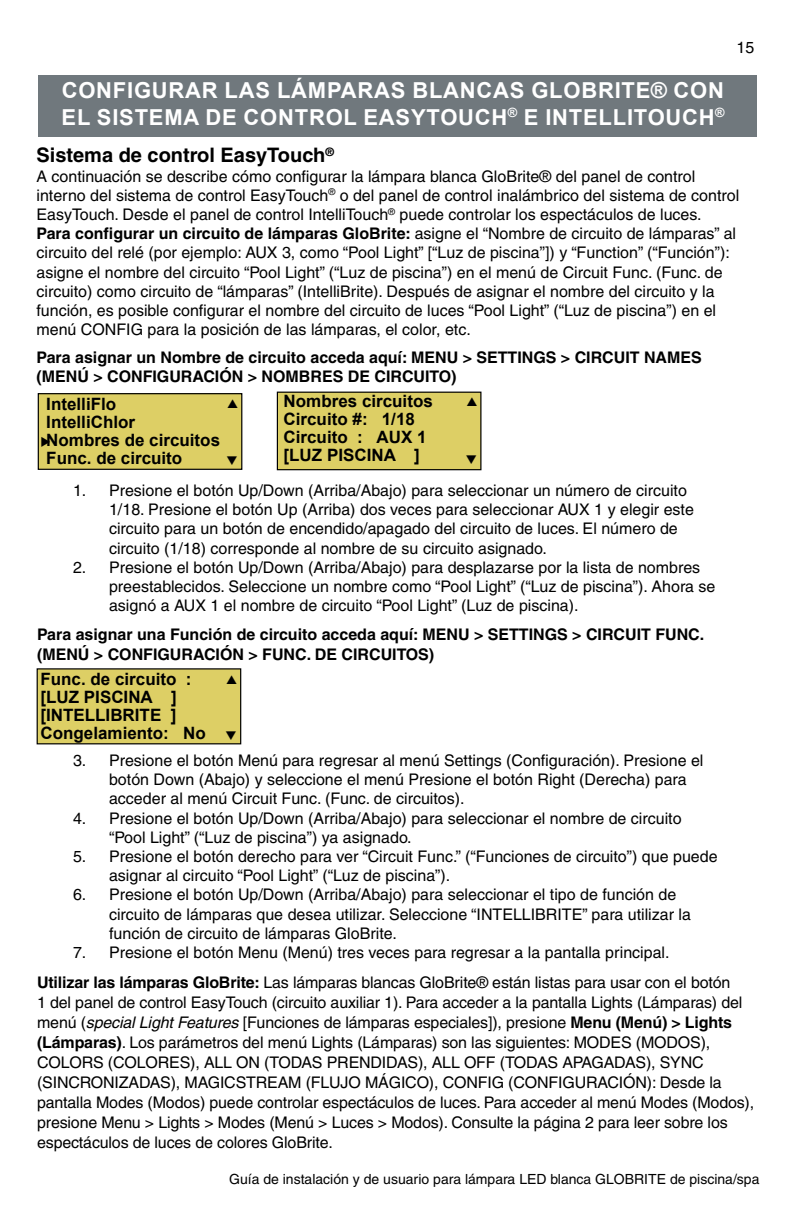
<style>
.page{position:relative;width:792px;height:1224px;background:#fff}
.page>*{position:absolute;margin:0;border:0;box-sizing:border-box;transform-origin:0 0}
.t1{font:700 22px/26.4px "Arial";letter-spacing:.035em;color:#fff}
.t2{font:700 20px "Helvetica";color:#000}
.t3{font:700 17px/18px "Arial";color:#000}
.t4{font:16px/19.2px "Helvetica";color:#000}
.t5{font:700 16px/19.2px "Helvetica";color:#000}
.t6{font:14px "Helvetica";color:#000}
.s1{font-weight:700}
.s2{font-style:italic}
</style>
<div class="page">
<div style="left:38px;top:75px;width:718px;height:62px;background:#70787d"></div>
<div style="left:277px;top:392px;width:204px;height:78px;background:#ddcf65"></div>
<div style="left:277px;top:392px;width:204px;height:78px;border:1px solid #000"></div>
<div style="left:38px;top:394px;width:204px;height:75px;background:#ddcf65"></div>
<div style="left:38px;top:393px;width:204px;height:77px;border:1px solid #000"></div>
<div style="left:37px;top:669px;width:204px;height:75px;background:#ddcf65"></div>
<div style="left:37px;top:668px;width:204px;height:76px;border:1px solid #000"></div>
<p class="t4" style="left:736px;top:38px;width:19px">15</p>
<h1 class="t1" style="left:62px;top:78px;width:665px">CONFIGURAR LAS LÁMPARAS BLANCAS GLOBRITE® CON<br>EL SISTEMA DE CONTROL EASYTOUCH<sup>®</sup> E INTELLITOUCH<sup>®</sup></h1>
<p class="t2" style="left:36px;top:143px;width:299px">Sistema de control EasyTouch<sup>®</sup></p>
<p class="t4" style="left:36px;top:166px;width:704px">A continuación se describe cómo configurar la lámpara blanca GloBrite® del panel de control interno del sistema de control EasyTouch<sup>®</sup> o del panel de control inalámbrico del sistema de control EasyTouch. Desde el panel de control IntelliTouch<sup>®</sup> puede controlar los espectáculos de luces.<br><span class="s1">Para configurar un circuito de lámparas GloBrite:</span> asigne el “Nombre de circuito de lámparas” al circuito del relé (por ejemplo: AUX 3, como “Pool Light” [“Luz de piscina”]) y “Function” (“Función”): asigne el nombre del circuito “Pool Light” (“Luz de piscina”) en el menú de Circuit Func. (Func. de circuito) como circuito de “lámparas” (IntelliBrite). Después de asignar el nombre del circuito y la función, es posible configurar el nombre del circuito de luces “Pool Light” (“Luz de piscina”) en el menú CONFIG para la posición de las lámparas, el color, etc.</p>
<p class="t5" style="left:36px;top:348px;width:667px">Para asignar un Nombre de circuito acceda aquí: MENU &gt; SETTINGS &gt; CIRCUIT NAMES (MENÚ &gt; CONFIGURACIÓN &gt; NOMBRES DE CIRCUITO)</p>
<p class="t3" style="left:284px;top:392px;width:151px">Nombres circuitos<br>Circuito #: 1/18<br>Circuito : AUX 1 [LUZ PISCINA ]</p>
<p class="t3" style="left:46px;top:395px;width:175px">IntelliFlo<br>IntelliChlor<br>Nombres de circuitos<br>Func. de circuito</p>
<p class="t4" style="left:109px;top:481px;width:586px;text-indent:-36px">1. Presione el botón Up/Down (Arriba/Abajo) para seleccionar un número de circuito 1/18. Presione el botón Up (Arriba) dos veces para seleccionar AUX 1 y elegir este circuito para un botón de encendido/apagado del circuito de luces. El número de circuito (1/18) corresponde al nombre de su circuito asignado.</p>
<p class="t4" style="left:109px;top:558px;width:608px;text-indent:-36px">2. Presione el botón Up/Down (Arriba/Abajo) para desplazarse por la lista de nombres preestablecidos. Seleccione un nombre como “Pool Light” (“Luz de piscina”). Ahora se asignó a AUX 1 el nombre de circuito “Pool Light” (Luz de piscina).</p>
<p class="t5" style="left:37px;top:625px;width:669px">Para asignar una Función de circuito acceda aquí: MENU &gt; SETTINGS &gt; CIRCUIT FUNC. (MENÚ &gt; CONFIGURACIÓN &gt; FUNC. DE CIRCUITOS)</p>
<p class="t3" style="left:40px;top:670px;width:198px">Func. de circuito :<br>[LUZ PISCINA ] [INTELLIBRITE ]<br>Congelamiento: No ❑</p>
<p class="t4" style="left:109px;top:751px;width:596px;text-indent:-36px">3. Presione el botón Menú para regresar al menú Settings (Configuración). Presione el botón Down (Abajo) y seleccione el menú Presione el botón Right (Derecha) para acceder al menú Circuit Func. (Func. de circuitos).</p>
<p class="t4" style="left:109px;top:808px;width:574px;text-indent:-36px">4. Presione el botón Up/Down (Arriba/Abajo) para seleccionar el nombre de circuito “Pool Light” (“Luz de piscina”) ya asignado.</p>
<p class="t4" style="left:109px;top:847px;width:610px;text-indent:-36px">5. Presione el botón derecho para ver “Circuit Func.” (“Funciones de circuito”) que puede asignar al circuito “Pool Light” (“Luz de piscina”).</p>
<p class="t4" style="left:109px;top:885px;width:583px;text-indent:-36px">6. Presione el botón Up/Down (Arriba/Abajo) para seleccionar el tipo de función de circuito de lámparas que desea utilizar. Seleccione “INTELLIBRITE” para utilizar la función de circuito de lámparas GloBrite.</p>
<p class="t4" style="left:37px;top:937px;width:695px;line-height:30px;text-indent:36px">7. Presione el botón Menu (Menú) tres veces para regresar a la pantalla principal.<br><span class="s1">Utilizar las lámparas GloBrite:</span> Las lámparas blancas GloBrite® están listas para usar con el botón</p>
<p class="t4" style="left:37px;top:992px;width:719px;line-height:20px">1 del panel de control EasyTouch (circuito auxiliar 1). Para acceder a la pantalla Lights (Lámparas) del menú (<span class="s2">special Light Features</span> [Funciones de lámparas especiales]), presione <span class="s1">Menu (Menú) &gt; Lights (Lámparas)</span>. Los parámetros del menú Lights (Lámparas) son las siguientes: MODES (MODOS), COLORS (COLORES), ALL ON (TODAS PRENDIDAS), ALL OFF (TODAS APAGADAS), SYNC (SINCRONIZADAS), MAGICSTREAM (FLUJO MÁGICO), CONFIG (CONFIGURACIÓN): Desde la pantalla Modes (Modos) puede controlar espectáculos de luces. Para acceder al menú Modes (Modos), presione Menu &gt; Lights &gt; Modes (Menú &gt; Luces &gt; Modos). Consulte la página 2 para leer sobre los espectáculos de luces de colores GloBrite.</p>
<p class="t6" style="left:229px;top:1171px;width:532px">Guía de instalación y de usuario para lámpara LED blanca GLOBRITE de piscina/spa</p>
</div>
